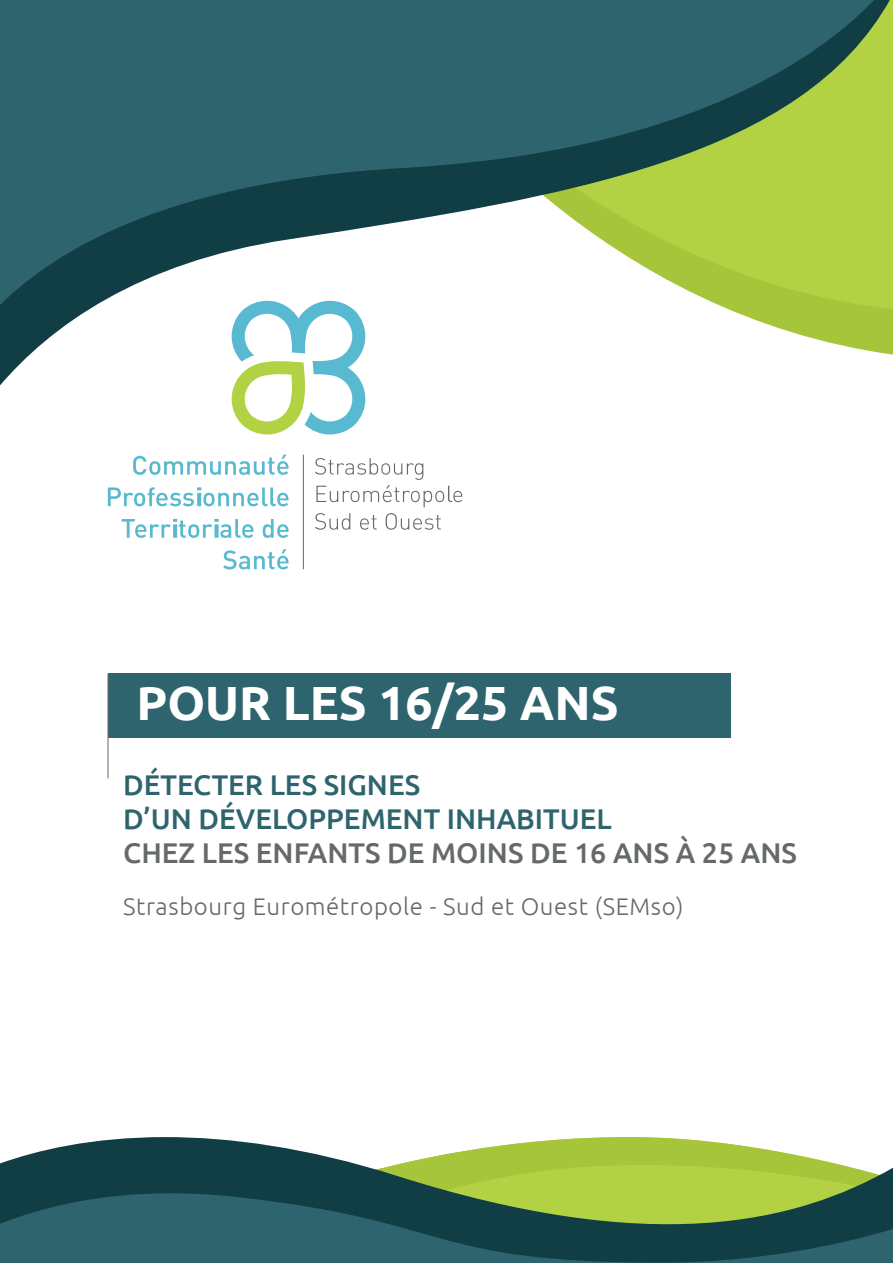
<style>
.page{position:relative;width:893px;height:1263px;background:#fff}
.page>*{position:absolute;margin:0;border:0;box-sizing:border-box;transform-origin:0 0}
.t1{font:700 48px "Ubuntu";color:#fff}
.t2{font:500 28.5px/34.2px "Ubuntu";color:#2e646e}
.t3{font:500 28.5px "Ubuntu";color:#666969}
.t4{font:300 24px "Ubuntu";letter-spacing:.025em;color:#666969}
</style>
<div class="page">
<svg style="left:0;top:1137px;width:893px;height:56px"></svg>
<svg style="left:0;top:1193px;width:893px;height:70px;background:#326257"></svg>
<svg style="left:0;top:326px;width:890px;height:59px"></svg>
<svg style="left:0;top:0;width:893px;height:326px;fill:#2e646e"></svg>
<div style="left:108px;top:673px;width:622px;height:65px;background:#2e646e"></div>
<hr style="left:108px;top:673px;width:1px;height:105px;background:#66696b">
<svg style="left:315px;top:458px;width:147px;height:49px"></svg>
<svg style="left:315px;top:513px;width:35px;height:17px"></svg>
<svg style="left:360px;top:515px;width:17px;height:15px"></svg>
<svg style="left:386px;top:513px;width:55px;height:17px"></svg>
<svg style="left:133px;top:455px;width:155px;height:20px"></svg>
<svg style="left:108px;top:487px;width:180px;height:19px"></svg>
<svg style="left:122px;top:519px;width:131px;height:19px"></svg>
<svg style="left:263px;top:519px;width:25px;height:19px"></svg>
<svg style="left:223px;top:549px;width:65px;height:20px"></svg>
<hr style="left:303px;top:455px;width:1px;height:114px;background:#666969">
<svg style="left:232px;top:301px;width:133px;height:133px"></svg>
<h1 class="t1" style="left:136px;top:674px;width:484px">POUR LES 16/25 ANS</h1>
<p class="t2" style="left:123px;top:767px;width:490px">DÉTECTER LES SIGNES<br>D’UN DÉVELOPPEMENT INHABITUEL</p>
<p class="t3" style="left:123px;top:835px;width:675px">CHEZ LES ENFANTS DE MOINS DE 16 ANS À 25 ANS</p>
<p class="t4" style="left:123px;top:891px;width:562px">Strasbourg Eurométropole - Sud et Ouest (SEMso)</p>
</div>
